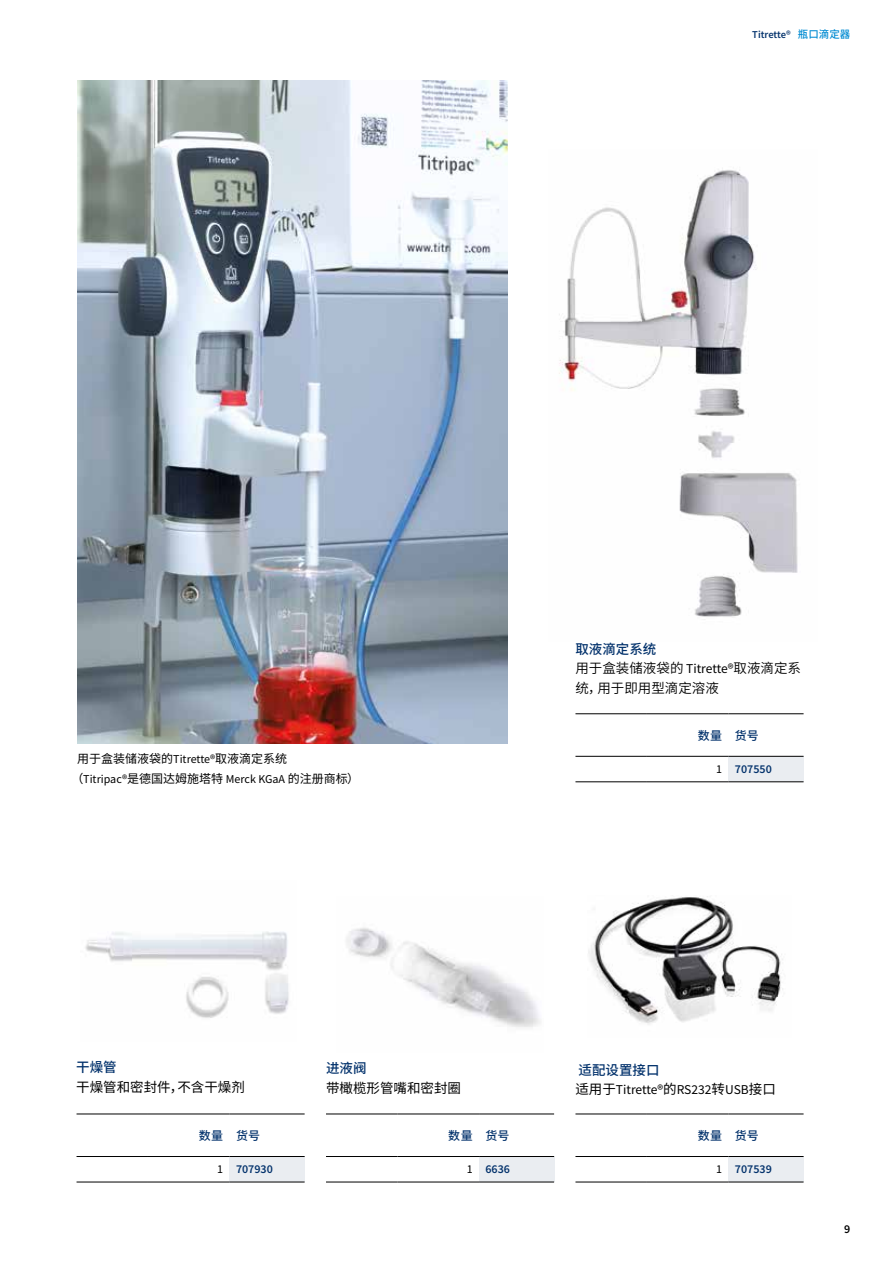
<style>
.page{position:relative;width:893px;height:1263px;background:#fff}
.page>*{position:absolute;margin:0;border:0;box-sizing:border-box;transform-origin:0 0}
.t1{font:13.5px/19.5px "Source Han Sans CN";color:#000}
.t2{font:13.5px "Source Sans Pro";color:#000}
.t3{font:13.5px "Source Han Sans CN";color:#000}
.t4{font:500 13.5px "Source Han Sans CN";color:#03326c}
.t5{font:12px "Source Sans Pro";color:#000}
.t6{font:600 12px "Source Sans Pro";color:#03326c}
.t7{font:12px "Source Han Sans CN";color:#000}
.t8{font:500 12px "Source Han Sans CN";letter-spacing:.015em;color:#03326c}
.t9{font:600 12px "Source Sans Pro";color:#000}
.t10{font:600 10.5px "Source Sans Pro";letter-spacing:-.01em;color:#03326c}
.s1{font-family:"Source Han Sans CN";font-weight:500;color:#008bd2}
.s2{font-family:"Source Sans Pro"}
.s3{font-family:"Source Han Sans CN"}
.s4{font-weight:500;color:#03326c}
.s5{font-weight:400;color:#000}
</style>
<div class="page">
<img style="left:559px;top:170px;width:239px;height:448px">
<img style="left:346px;top:927px;width:195px;height:100px">
<img style="left:85px;top:931px;width:204px;height:87px">
<img style="left:77px;top:81px;width:430px;height:663px">
<img style="left:588px;top:896px;width:195px;height:129px">
<svg style="left:728px;top:757px;width:1px;height:24px"></svg>
<div style="left:729px;top:756px;width:75px;height:26px;background:#eaedf1"></div>
<hr style="left:575px;top:781px;width:72px;height:1px;background:#000">
<hr style="left:647px;top:781px;width:82px;height:1px;background:#000">
<hr style="left:729px;top:781px;width:75px;height:1px;background:#000">
<hr style="left:575px;top:713px;width:72px;height:1px;background:#000">
<hr style="left:647px;top:713px;width:82px;height:1px;background:#000">
<hr style="left:729px;top:713px;width:75px;height:1px;background:#000">
<hr style="left:575px;top:756px;width:72px;height:1px;background:#000">
<hr style="left:647px;top:756px;width:82px;height:1px;background:#000">
<hr style="left:729px;top:756px;width:75px;height:1px;background:#000">
<svg style="left:326px;top:1181px;width:153px;height:1px"></svg>
<div style="left:479px;top:1156px;width:75px;height:26px;background:#eaedf1"></div>
<hr style="left:326px;top:1182px;width:71px;height:1px;background:#000">
<hr style="left:397px;top:1182px;width:82px;height:1px;background:#000">
<hr style="left:479px;top:1182px;width:75px;height:1px;background:#000">
<hr style="left:326px;top:1114px;width:71px;height:1px;background:#000">
<hr style="left:397px;top:1114px;width:82px;height:1px;background:#000">
<hr style="left:479px;top:1114px;width:75px;height:1px;background:#000">
<hr style="left:326px;top:1156px;width:71px;height:1px;background:#000">
<hr style="left:397px;top:1156px;width:82px;height:1px;background:#000">
<hr style="left:479px;top:1156px;width:75px;height:1px;background:#000">
<svg style="left:77px;top:1157px;width:153px;height:25px"></svg>
<div style="left:230px;top:1156px;width:75px;height:26px;background:#eaedf1"></div>
<hr style="left:77px;top:1182px;width:71px;height:1px;background:#000">
<hr style="left:148px;top:1182px;width:82px;height:1px;background:#000">
<hr style="left:230px;top:1182px;width:75px;height:1px;background:#000">
<hr style="left:77px;top:1114px;width:71px;height:1px;background:#000">
<hr style="left:148px;top:1114px;width:82px;height:1px;background:#000">
<hr style="left:230px;top:1114px;width:75px;height:1px;background:#000">
<hr style="left:77px;top:1156px;width:71px;height:1px;background:#000">
<hr style="left:148px;top:1156px;width:82px;height:1px;background:#000">
<hr style="left:230px;top:1156px;width:75px;height:1px;background:#000">
<svg style="left:575px;top:1157px;width:154px;height:25px"></svg>
<div style="left:729px;top:1156px;width:75px;height:26px;background:#eaedf1"></div>
<hr style="left:575px;top:1182px;width:72px;height:1px;background:#000">
<hr style="left:647px;top:1182px;width:82px;height:1px;background:#000">
<hr style="left:729px;top:1182px;width:75px;height:1px;background:#000">
<hr style="left:575px;top:1114px;width:72px;height:1px;background:#000">
<hr style="left:647px;top:1114px;width:82px;height:1px;background:#000">
<hr style="left:729px;top:1114px;width:75px;height:1px;background:#000">
<hr style="left:575px;top:1156px;width:72px;height:1px;background:#000">
<hr style="left:647px;top:1156px;width:82px;height:1px;background:#000">
<hr style="left:729px;top:1156px;width:75px;height:1px;background:#000">
<p class="t10" style="left:752px;top:28px;width:100px">Titrette® <span class="s1">瓶口滴定器</span></p>
<p class="t7" style="left:77px;top:752px;width:212px">用于盒装储液袋的<span class="s2">Titrette®</span>取液滴定系统</p>
<p class="t5" style="left:72px;top:771px;width:289px"><span class="s3">（</span>Titripac®<span class="s3">是德国达姆施塔特</span> Merck KGaA <span class="s3">的注册商标）</span></p>
<p class="t1" style="left:575px;top:639px;width:227px"><span class="s4">取液滴定系统<br></span>用于盒装储液袋的 <span class="s2">Titrette®</span>取液滴定系统，用于即用型滴定溶液</p>
<p class="t8" style="left:698px;top:729px;width:63px">数量 货号</p>
<p class="t6" style="left:716px;top:761px;width:57px"><span class="s5">1</span> 707550</p>
<p class="t4" style="left:76px;top:1059px;width:42px">干燥管</p>
<p class="t3" style="left:76px;top:1079px;width:170px">干燥管和密封件，不含干燥剂</p>
<p class="t8" style="left:199px;top:1129px;width:63px">数量 货号</p>
<p class="t6" style="left:217px;top:1161px;width:57px"><span class="s5">1</span> 707930</p>
<p class="t4" style="left:326px;top:1061px;width:42px">进液阀</p>
<p class="t3" style="left:326px;top:1080px;width:137px">带橄榄形管嘴和密封圈</p>
<p class="t8" style="left:448px;top:1129px;width:63px">数量 货号</p>
<p class="t6" style="left:467px;top:1161px;width:45px"><span class="s5">1</span> 6636</p>
<p class="t4" style="left:578px;top:1062px;width:82px">适配设置接口</p>
<p class="t2" style="left:575px;top:1081px;width:202px"><span class="s3">适用于</span>Titrette®<span class="s3">的</span>RS232<span class="s3">转</span>USB<span class="s3">接口</span></p>
<p class="t8" style="left:698px;top:1129px;width:63px">数量 货号</p>
<p class="t6" style="left:716px;top:1161px;width:57px"><span class="s5">1</span> 707539</p>
<p class="t9" style="left:844px;top:1221px;width:8px">9</p>
</div>
